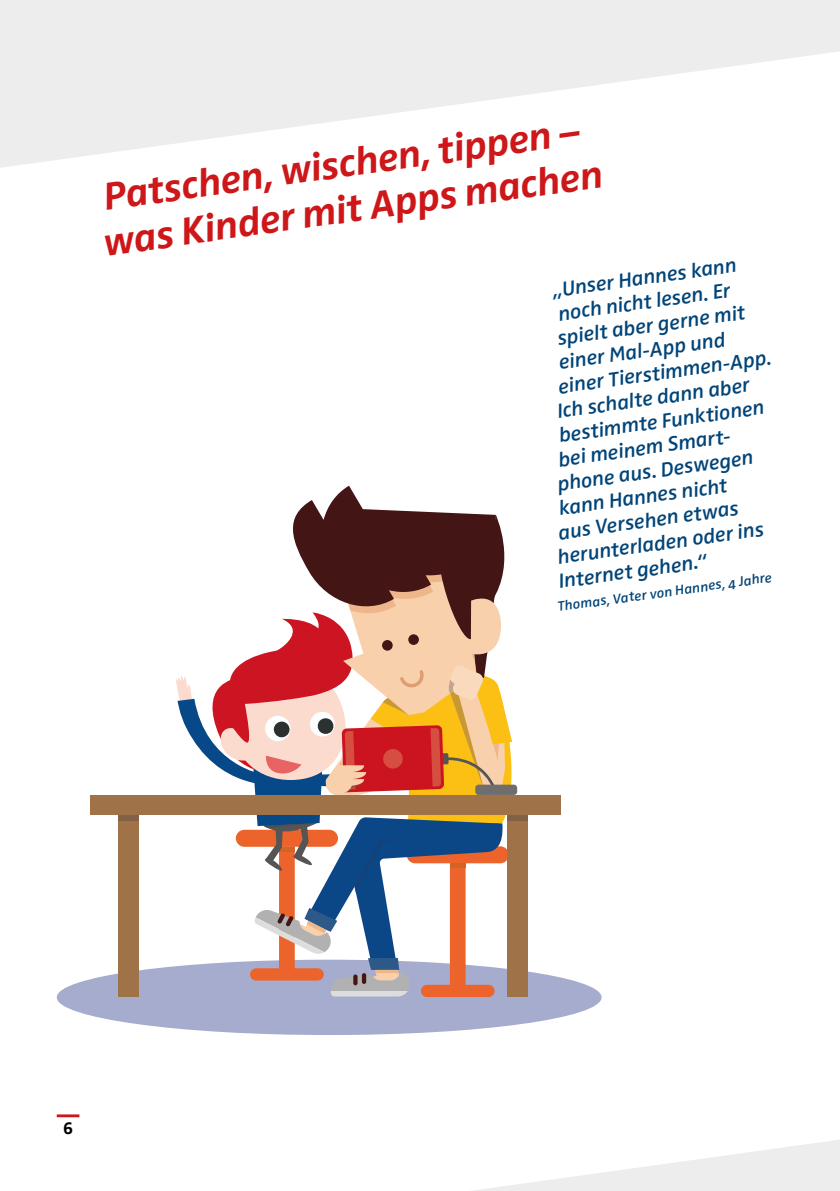
<style>
.page{position:relative;width:840px;height:1191px;background:#fff}
.page>*{position:absolute;margin:0;border:0;box-sizing:border-box;transform-origin:0 0}
.t1{font:italic 700 40px/45.4px "Zwo OT";color:#cd1719}
.t2{font:italic 600 21px "Zwo OT";color:#004478}
.t3{font:700 18px "Zwo OT";color:#000}
.t4{font:italic 600 14px "Zwo OT";color:#004478}
</style>
<div class="page">
<svg style="left:373px;top:1020px;width:466px;height:171px"></svg>
<svg style="left:0;top:0;width:839px;height:168px;fill:#ededed"></svg>
<div style="left:57px;top:959px;width:544px;height:76px;background:#a5accd;border-radius:50%"></div>
<svg style="left:174px;top:486px;width:349px;height:511px"></svg>
<div style="left:507px;top:813px;width:21px;height:183px;background:#9f7248"></div>
<div style="left:507px;top:815px;width:21px;height:5px;background:#836144"></div>
<div style="left:118px;top:813px;width:20px;height:183px;background:#9f7248"></div>
<div style="left:118px;top:815px;width:20px;height:5px;background:#836144"></div>
<div style="left:90px;top:795px;width:470px;height:20px;background:#9f7248"></div>
<hr style="left:57px;top:1114px;width:22px;height:3px;background:#cd1719">
<h1 class="t1" style="left:95px;top:176px;width:505px;rotate:-8deg">Patschen, wischen, tippen – was Kinder mit Apps machen</h1>
<p class="t2" style="left:550px;top:278px;width:187px;rotate:-8deg">„Unser Hannes kann</p>
<p class="t2" style="left:556px;top:302px;width:175px;rotate:-8deg">noch nicht lesen. Er</p>
<p class="t2" style="left:555px;top:326px;width:191px;rotate:-8deg">spielt aber gerne mit</p>
<p class="t2" style="left:557px;top:350px;width:169px;rotate:-8deg">einer Mal-App und</p>
<p class="t2" style="left:556px;top:375px;width:216px;rotate:-8deg">einer Tierstimmen-App.</p>
<p class="t2" style="left:555px;top:399px;width:195px;rotate:-8deg">Ich schalte dann aber</p>
<p class="t2" style="left:557px;top:423px;width:209px;rotate:-8deg">bestimmte Funktionen</p>
<p class="t2" style="left:556px;top:447px;width:178px;rotate:-8deg">bei meinem Smart-</p>
<p class="t2" style="left:556px;top:472px;width:199px;rotate:-8deg">phone aus. Deswegen</p>
<p class="t2" style="left:557px;top:496px;width:171px;rotate:-8deg">kann Hannes nicht</p>
<p class="t2" style="left:556px;top:520px;width:183px;rotate:-8deg">aus Versehen etwas</p>
<p class="t2" style="left:556px;top:545px;width:209px;rotate:-8deg">herunterladen oder ins</p>
<p class="t2" style="left:557px;top:569px;width:151px;rotate:-8deg">Internet gehen.“</p>
<p class="t4" style="left:556px;top:599px;width:218px;rotate:-8deg">Thomas, Vater von Hannes, 4 Jahre</p>
<p class="t3" style="left:63px;top:1117px;width:12px">6</p>
</div>
